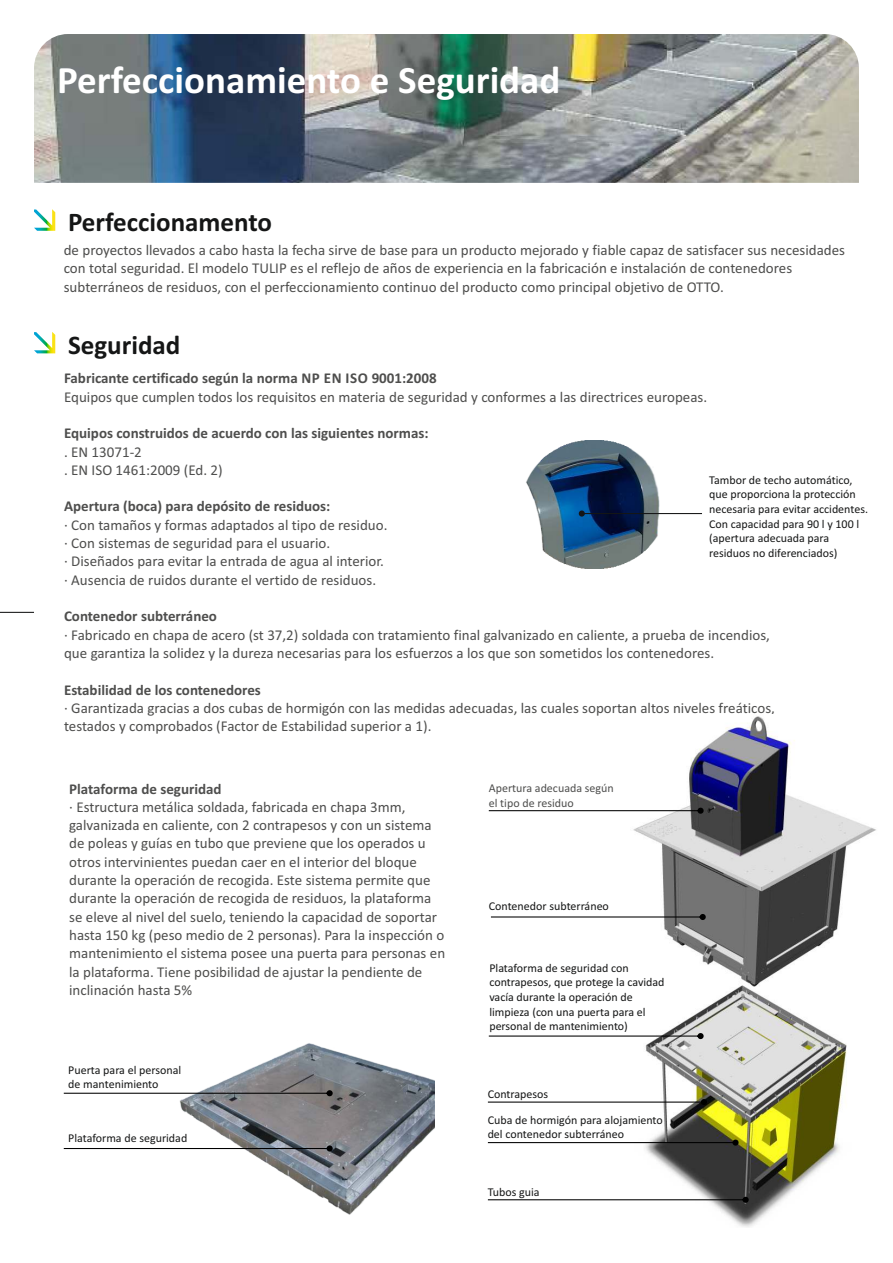
<style>
.page{position:relative;width:893px;height:1263px;background:#fff}
.page>*{position:absolute;margin:0;border:0;box-sizing:border-box;transform-origin:0 0}
.t1{font:700 39px "Calibri";color:#fff}
.t2{font:700 27px "Calibri";color:#151616}
.t3{font:15px/18.3px "Calibri";color:#4e4e4d}
.t4{font:700 15px "Calibri";color:#4e4e4d}
.t5{font:12px/14.7px "Calibri";color:#151616}
.t6{font:12px/14.7px "Calibri";color:#4e4e4d}
</style>
<div class="page">
<img style="left:34px;top:34px;width:825px;height:149px">
<svg style="left:34px;top:209px;width:21px;height:22px"></svg>
<svg style="left:34px;top:332px;width:21px;height:21px"></svg>
<img style="left:633px;top:716px;width:243px;height:511px">
<svg style="left:489px;top:808px;width:215px;height:6px"></svg>
<img style="left:526px;top:440px;width:134px;height:128px">
<svg style="left:579px;top:510px;width:123px;height:7px"></svg>
<hr style="left:0;top:612px;width:34px;height:1px;background:#151616">
<img style="left:179px;top:1043px;width:256px;height:172px">
<svg style="left:64px;top:1145px;width:269px;height:6px"></svg>
<svg style="left:64px;top:1090px;width:269px;height:6px"></svg>
<svg style="left:491px;top:914px;width:215px;height:6px"></svg>
<svg style="left:489px;top:1033px;width:215px;height:6px"></svg>
<svg style="left:488px;top:1139px;width:251px;height:6px"></svg>
<svg style="left:488px;top:1197px;width:261px;height:6px"></svg>
<svg style="left:488px;top:1099px;width:219px;height:6px"></svg>
<h1 class="t1" style="left:57px;top:64px;width:505px">Perfeccionamiento e Seguridad</h1>
<h2 class="t2" style="left:68px;top:211px;width:205px">Perfeccionamento</h2>
<p class="t3" style="left:64px;top:242px;width:783px">de proyectos llevados a cabo hasta la fecha sirve de base para un producto mejorado y fiable capaz de satisfacer sus necesidades con total seguridad. El modelo TULIP es el reflejo de años de experiencia en la fabricación e instalación de contenedores subterráneos de residuos, con el perfeccionamiento continuo del producto como principal objetivo de OTTO.</p>
<h2 class="t2" style="left:68px;top:334px;width:114px">Seguridad</h2>
<p class="t4" style="left:64px;top:372px;width:374px">Fabricante certificado según la norma NP EN ISO 9001:2008</p>
<p class="t3" style="left:64px;top:389px;width:645px">Equipos que cumplen todos los requisitos en materia de seguridad y conformes a las directrices europeas.</p>
<p class="t4" style="left:64px;top:427px;width:366px">Equipos construidos de acuerdo con las siguientes normas:</p>
<p class="t3" style="left:64px;top:444px;width:160px">. EN 13071-2<br>. EN ISO 1461:2009 (Ed. 2)</p>
<p class="t4" style="left:64px;top:500px;width:268px">Apertura (boca) para depósito de residuos:</p>
<p class="t3" style="left:64px;top:517px;width:325px">· Con tamaños y formas adaptados al tipo de residuo. · Con sistemas de seguridad para el usuario.<br>· Diseñados para evitar la entrada de agua al interior. · Ausencia de ruidos durante el vertido de residuos.</p>
<p class="t4" style="left:64px;top:610px;width:154px">Contenedor subterráneo</p>
<p class="t3" style="left:64px;top:627px;width:707px">· Fabricado en chapa de acero (st 37,2) soldada con tratamiento final galvanizado en caliente, a prueba de incendios, que garantiza la solidez y la dureza necesarias para los esfuerzos a los que son sometidos los contenedores.</p>
<p class="t4" style="left:64px;top:683px;width:198px">Estabilidad de los contenedores</p>
<p class="t3" style="left:64px;top:700px;width:712px">· Garantizada gracias a dos cubas de hormigón con las medidas adecuadas, las cuales soportan altos niveles freáticos, testados y comprobados (Factor de Estabilidad superior a 1).</p>
<p class="t5" style="left:709px;top:473px;width:160px">Tambor de techo automático, que proporciona la protección necesaria para evitar accidentes.<br>Con capacidad para 90 l y 100 l (apertura adecuada para residuos no diferenciados)</p>
<p class="t4" style="left:69px;top:782px;width:154px">Plataforma de seguridad</p>
<p class="t3" style="left:69px;top:799px;width:378px">· Estructura metálica soldada, fabricada en chapa 3mm, galvanizada en caliente, con 2 contrapesos y con un sistema de poleas y guías en tubo que previene que los operados u otros intervinientes puedan caer en el interior del bloque durante la operación de recogida. Este sistema permite que durante la operación de recogida de residuos, la plataforma se eleve al nivel del suelo, teniendo la capacidad de soportar hasta 150 kg (peso medio de 2 personas). Para la inspección o mantenimiento el sistema posee una puerta para personas en la plataforma. Tiene posibilidad de ajustar la pendiente de inclinación hasta 5%</p>
<p class="t5" style="left:68px;top:1063px;width:114px">Puerta para el personal de mantenimiento</p>
<p class="t5" style="left:68px;top:1131px;width:121px">Plataforma de seguridad</p>
<p class="t6" style="left:489px;top:782px;width:126px">Apertura adecuada según el tipo de residuo</p>
<p class="t5" style="left:489px;top:899px;width:122px">Contenedor subterráneo</p>
<p class="t5" style="left:489px;top:961px;width:177px">Plataforma de seguridad con contrapesos, que protege la cavidad vacía durante la operación de limpieza (con una puerta para el personal de mantenimiento)</p>
<p class="t5" style="left:488px;top:1088px;width:62px">Contrapesos</p>
<p class="t5" style="left:488px;top:1113px;width:177px">Cuba de hormigón para alojamiento del contenedor subterráneo</p>
<p class="t5" style="left:488px;top:1185px;width:53px">Tubos guia</p>
</div>
